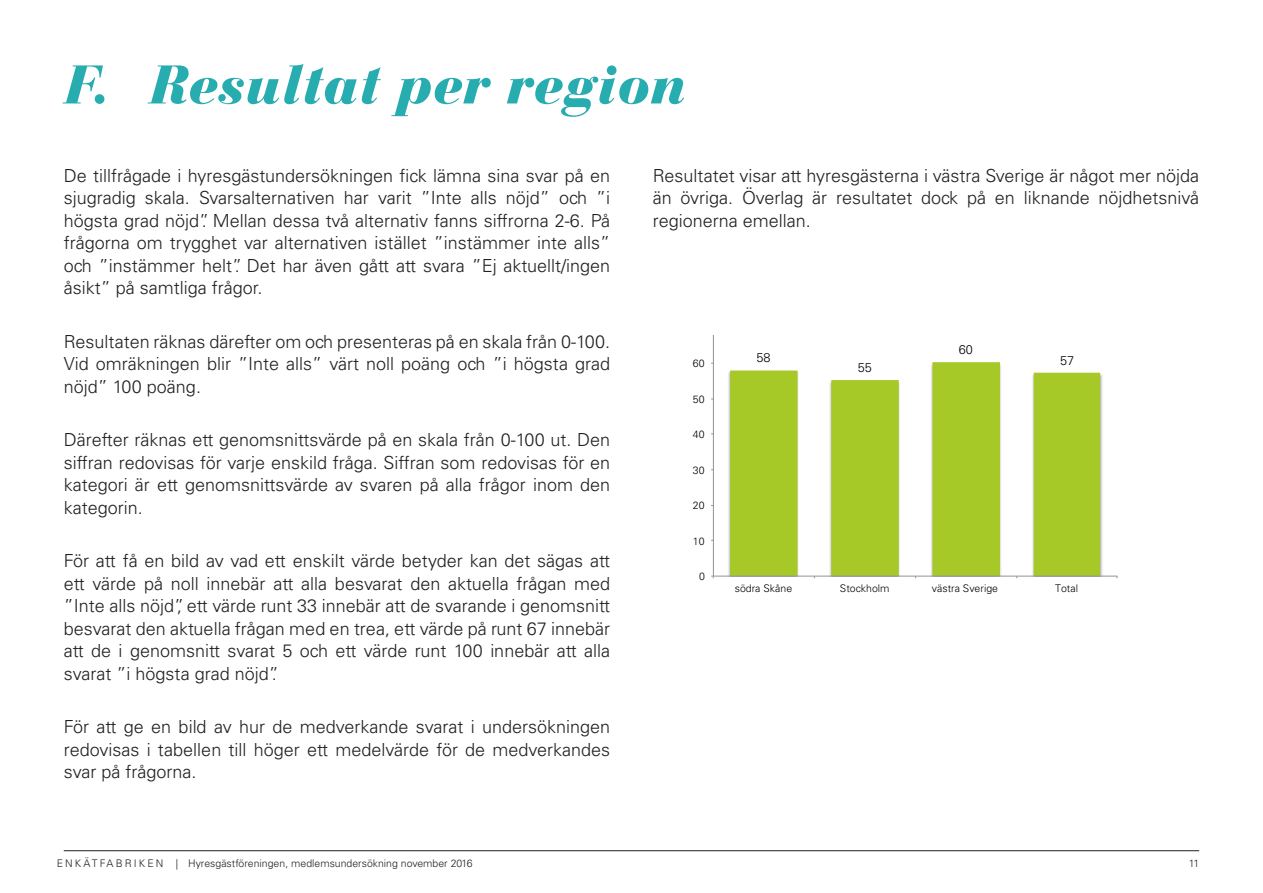
<style>
.page{position:relative;width:1263px;height:893px;background:#fff}
.page>*{position:absolute;margin:0;border:0;box-sizing:border-box;transform-origin:0 0}
.t1{font:italic 900 54px "Bauer Bodoni Std";color:#27acb0}
.Brödtext{font:300 18px/22.5px "Univers LT Std";color:#231f20;text-align:justify}
.t2{font:300 12.6px "Univers LT Std";color:#000}
.t3{font:300 10.5px "Univers LT Std";color:#231f20}
.t4{font:300 10.5px "Univers LT Std";color:#000}
</style>
<div class="page">
<hr style="left:64px;top:850px;width:1135px;height:1px;background:#231f20">
<img style="left:725px;top:371px;width:380px;height:205px">
<svg style="left:730px;top:362px;width:370px;height:214px;fill:#a6c928"></svg>
<hr style="left:713px;top:336px;width:1px;height:240px;background:#989898">
<hr style="left:713px;top:576px;width:404px;height:1px;background:#989898">
<p class="t1" style="left:64px;top:52px;width:624px">F. Resultat per region</p>
<p class="Brödtext" style="left:64px;top:164px;width:548px">De tillfrågade i hyresgästundersökningen fick lämna sina svar på en sjugradig skala. Svarsalternativen har varit ”Inte alls nöjd” och ”i högsta grad nöjd”. Mellan dessa två alternativ fanns siffrorna 2-6. På frågorna om trygghet var alternativen istället ”instämmer inte alls” och ”instämmer helt”. Det har även gått att svara ”Ej aktuellt/ingen åsikt” på samtliga frågor.</p>
<p class="Brödtext" style="left:64px;top:330px;width:548px">Resultaten räknas därefter om och presenteras på en skala från 0-100.<br>Vid omräkningen blir ”Inte alls” värt noll poäng och ”i högsta grad nöjd” 100 poäng.</p>
<p class="Brödtext" style="left:64px;top:429px;width:548px">Därefter räknas ett genomsnittsvärde på en skala från 0-100 ut. Den siffran redovisas för varje enskild fråga. Siffran som redovisas för en kategori är ett genomsnittsvärde av svaren på alla frågor inom den kategorin.</p>
<p class="Brödtext" style="left:64px;top:550px;width:548px">För att få en bild av vad ett enskilt värde betyder kan det sägas att ett värde på noll innebär att alla besvarat den aktuella frågan med ”Inte alls nöjd”, ett värde runt 33 innebär att de svarande i genomsnitt besvarat den aktuella frågan med en trea, ett värde på runt 67 innebär att de i genomsnitt svarat 5 och ett värde runt 100 innebär att alla svarat ”i högsta grad nöjd”.</p>
<p class="Brödtext" style="left:64px;top:716px;width:548px">För att ge en bild av hur de medverkande svarat i undersökningen redovisas i tabellen till höger ett medelvärde för de medverkandes svar på frågorna.</p>
<p class="Brödtext" style="left:653px;top:164px;width:548px">Resultatet visar att hyresgästerna i västra Sverige är något mer nöjda än övriga. Överlag är resultatet dock på en liknande nöjdhetsnivå regionerna emellan.</p>
<p class="t4" style="left:693px;top:357px;width:13px">60</p>
<p class="t4" style="left:693px;top:393px;width:13px">50</p>
<p class="t4" style="left:693px;top:428px;width:13px">40</p>
<p class="t4" style="left:693px;top:464px;width:13px">30</p>
<p class="t4" style="left:693px;top:499px;width:13px">20</p>
<p class="t4" style="left:693px;top:535px;width:13px">10</p>
<p class="t4" style="left:699px;top:570px;width:7px">0</p>
<p class="t2" style="left:756px;top:350px;width:16px">58</p>
<p class="t2" style="left:858px;top:360px;width:16px">55</p>
<p class="t2" style="left:959px;top:342px;width:16px">60</p>
<p class="t2" style="left:1060px;top:352px;width:16px">57</p>
<p class="t4" style="left:735px;top:582px;width:59px">södra Skåne</p>
<p class="t4" style="left:840px;top:582px;width:51px">Stockholm</p>
<p class="t4" style="left:932px;top:582px;width:68px">västra Sverige</p>
<p class="t4" style="left:1055px;top:582px;width:24px">Total</p>
<p class="t3" style="left:57px;top:857px;width:417px">E N K ÄT FA B R I K E N | Hyresgästföreningen, medlemsundersökning november 2016</p>
<p class="t3" style="left:1189px;top:857px;width:12px">11</p>
</div>
